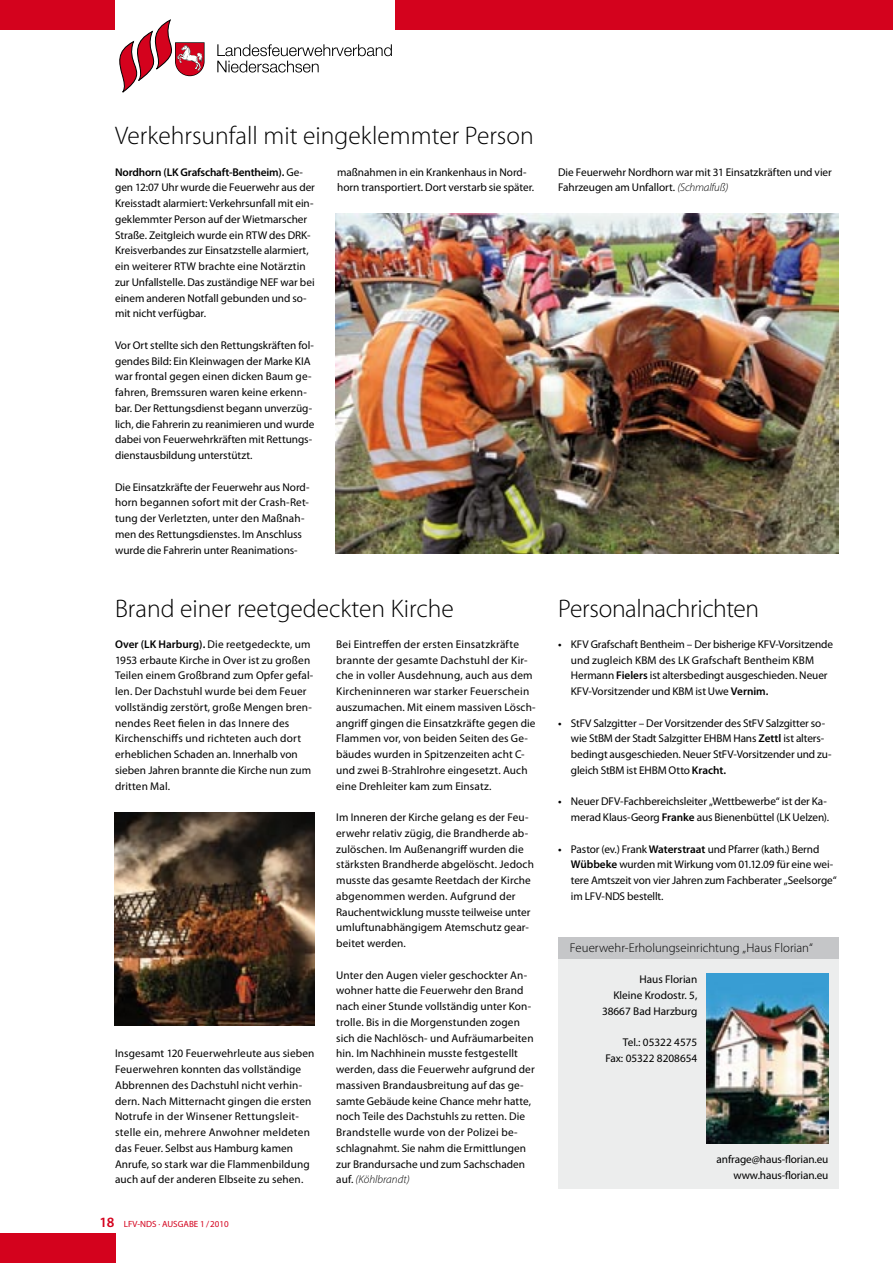
<style>
.page{position:relative;width:893px;height:1263px;background:#fff}
.page>*{position:absolute;margin:0;border:0;box-sizing:border-box;transform-origin:0 0}
.head_kürze{font:300 25.5px "Myriad Pro";color:#000}
.t1{font:600 14.25px "Myriad Pro";color:#d4021d}
.head_kürze-2{font:300 12.75px "Myriad Pro";color:#000}
.Fließtext_7_5_pt_mit{font:11.25px/15.8px "Myriad Pro";letter-spacing:.01em;color:#000}
.Fließtext_7_5_pt_OHN{font:11.25px/15.8px "Myriad Pro";letter-spacing:-.01em;color:#000}
.Fließtext_7_5pt_ohne{font:11.25px/15.8px "Myriad Pro";color:#000;text-align:right}
.t2{font:9px "Myriad Pro";color:#d4021d}
.s1{font-weight:600}
.s2{font-weight:300;font-style:italic}
</style>
<div class="page">
<div style="left:0;top:0;width:115px;height:30px;background:#d4021d"></div>
<div style="left:395px;top:0;width:498px;height:30px;background:#d4021d"></div>
<div style="left:0;top:1233px;width:115px;height:30px;background:#d4021d"></div>
<img style="left:115px;top:813px;width:200px;height:213px">
<img style="left:336px;top:214px;width:502px;height:339px">
<div style="left:558px;top:937px;width:281px;height:252px;background:#eceded"></div>
<div style="left:558px;top:937px;width:281px;height:22px;background:#c5c6c8"></div>
<img style="left:706px;top:973px;width:123px;height:170px">
<svg style="left:119px;top:19px;width:86px;height:74px"></svg>
<svg style="left:217px;top:44px;width:175px;height:29px"></svg>
<p class="head_kürze" style="left:115px;top:122px;width:420px">Verkehrsunfall mit eingeklemmter Person</p>
<p class="Fließtext_7_5_pt_mit" style="left:115px;top:164px;width:201px"><span class="s1">Nordhorn (LK Grafschaft-Bentheim).</span> Ge&shy;gen 12:07 Uhr wurde die Feuerwehr aus der Kreisstadt alarmiert: Verkehrsunfall mit ein&shy;geklemmter Person auf der Wietmarscher Straße. Zeitgleich wurde ein RTW des DRK-Kreisverbandes zur Einsatzstelle alarmiert, ein weiterer RTW brachte eine Notärztin zur Unfallstelle. Das zuständige NEF war bei einem anderen Notfall gebunden und so&shy;mit nicht verfügbar.</p>
<p class="Fließtext_7_5_pt_mit" style="left:115px;top:337px;width:201px">Vor Ort stellte sich den Rettungskräften fol&shy;gendes Bild: Ein Kleinwagen der Marke KIA war frontal gegen einen dicken Baum ge&shy;fahren, Bremssuren waren keine erkenn&shy;bar. Der Rettungsdienst begann unverzüg&shy;lich, die Fahrerin zu reanimieren und wurde dabei von Feuerwehrkräften mit Rettungs&shy;dienstausbildung unterstützt.</p>
<p class="Fließtext_7_5_pt_mit" style="left:115px;top:479px;width:196px">Die Einsatzkräfte der Feuerwehr aus Nord&shy;horn begannen sofort mit der Crash-Ret&shy;tung der Verletzten, unter den Maßnah&shy;men des Rettungsdienstes. Im Anschluss wurde die Fahrerin unter Reanimations-</p>
<p class="Fließtext_7_5_pt_mit" style="left:337px;top:164px;width:198px">maßnahmen in ein Krankenhaus in Nord&shy;horn transportiert. Dort verstarb sie später.</p>
<p class="Fließtext_7_5_pt_mit" style="left:558px;top:164px;width:275px">Die Feuerwehr Nordhorn war mit 31 Einsatzkräften und vier<br>Fahrzeugen am Unfallort. <span class="s2">(Schmalfuß)</span></p>
<p class="head_kürze" style="left:115px;top:594px;width:340px">Brand einer reetgedeckten Kirche</p>
<p class="Fließtext_7_5_pt_mit" style="left:115px;top:636px;width:200px"><span class="s1">Over (LK Harburg).</span> Die reetgedeckte, um 1953 erbaute Kirche in Over ist zu großen Teilen einem Großbrand zum Opfer gefal&shy;len. Der Dachstuhl wurde bei dem Feuer vollständig zerstört, große Mengen bren&shy;nendes Reet fielen in das Innere des Kirchenschiffs und richteten auch dort erheblichen Schaden an. Innerhalb von sieben Jahren brannte die Kirche nun zum dritten Mal.</p>
<p class="Fließtext_7_5_pt_mit" style="left:115px;top:1046px;width:201px">Insgesamt 120 Feuerwehrleute aus sieben Feuerwehren konnten das vollständige Abbrennen des Dachstuhl nicht verhin&shy;dern. Nach Mitternacht gingen die ersten Notrufe in der Winsener Rettungsleit&shy;stelle ein, mehrere Anwohner meldeten das Feuer. Selbst aus Hamburg kamen Anrufe, so stark war die Flammenbildung auch auf der anderen Elbseite zu sehen.</p>
<p class="t1" style="left:99px;top:1213px;width:17px">18</p>
<p class="t2" style="left:124px;top:1219px;width:106px">LFV-NDS · AUSGABE 1/2010</p>
<p class="Fließtext_7_5_pt_mit" style="left:336px;top:636px;width:201px">Bei Eintreffen der ersten Einsatzkräfte brannte der gesamte Dachstuhl der Kir&shy;che in voller Ausdehnung, auch aus dem Kircheninneren war starker Feuerschein auszumachen. Mit einem massiven Lösch&shy;angriff gingen die Einsatzkräfte gegen die Flammen vor, von beiden Seiten des Ge&shy;bäudes wurden in Spitzenzeiten acht C&shy;und zwei B-Strahlrohre eingesetzt. Auch eine Drehleiter kam zum Einsatz.</p>
<p class="Fließtext_7_5_pt_mit" style="left:336px;top:810px;width:199px">Im Inneren der Kirche gelang es der Feu&shy;erwehr relativ zügig, die Brandherde ab&shy;zulöschen. Im Außenangriff wurden die stärksten Brandherde abgelöscht. Jedoch musste das gesamte Reetdach der Kirche abgenommen werden. Aufgrund der Rauchentwicklung musste teilweise unter umluftunabhängigem Atemschutz gear&shy;beitet werden.</p>
<p class="Fließtext_7_5_pt_mit" style="left:336px;top:967px;width:200px">Unter den Augen vieler geschockter An&shy;wohner hatte die Feuerwehr den Brand nach einer Stunde vollständig unter Kon&shy;trolle. Bis in die Morgenstunden zogen sich die Nachlösch- und Aufräumarbeiten hin. Im Nachhinein musste festgestellt werden, dass die Feuerwehr aufgrund der massiven Brandausbreitung auf das ge&shy;samte Gebäude keine Chance mehr hatte, noch Teile des Dachstuhls zu retten. Die Brandstelle wurde von der Polizei be&shy;schlagnahmt. Sie nahm die Ermittlungen zur Brandursache und zum Sachschaden auf. <span class="s2">(Köhlbrandt)</span></p>
<p class="head_kürze" style="left:558px;top:594px;width:202px">Personalnachrichten</p>
<p class="Fließtext_7_5_pt_OHN" style="left:571px;top:636px;width:264px;text-indent:-13px"><span class="s1">•</span> KFV Grafschaft Bentheim – Der bisherige KFV-Vorsitzende und zugleich KBM des LK Grafschaft Bentheim KBM Hermann <span class="s1">Fielers</span> ist altersbedingt ausgeschieden. Neuer KFV-Vorsitzender und KBM ist Uwe <span class="s1">Vernim.</span></p>
<p class="Fließtext_7_5_pt_OHN" style="left:571px;top:715px;width:262px;text-indent:-13px"><span class="s1">•</span> StFV Salzgitter – Der Vorsitzender des StFV Salzgitter so&shy;wie StBM der Stadt Salzgitter EHBM Hans <span class="s1">Zettl</span> ist alters&shy;bedingt ausgeschieden. Neuer StFV-Vorsitzender und zu&shy;gleich StBM ist EHBM Otto <span class="s1">Kracht.</span></p>
<p class="Fließtext_7_5_pt_OHN" style="left:558px;top:794px;width:273px;text-align:right"><span class="s1">•</span> Neuer DFV-Fachbereichsleiter „Wettbewerbe“ ist der Ka&shy;merad Klaus-Georg <span class="s1">Franke</span> aus Bienenbüttel (LK Uelzen).</p>
<p class="Fließtext_7_5_pt_OHN" style="left:571px;top:841px;width:267px;text-indent:-13px"><span class="s1">•</span> Pastor (ev.) Frank <span class="s1">Waterstraat</span> und Pfarrer (kath.) Bernd <span class="s1">Wübbeke</span> wurden mit Wirkung vom 01.12.09 für eine wei&shy;tere Amtszeit von vier Jahren zum Fachberater „Seelsorge“ im LFV-NDS bestellt.</p>
<p class="head_kürze-2" style="left:570px;top:940px;width:244px">Feuerwehr-Erholungseinrichtung „Haus Florian“</p>
<p class="Fließtext_7_5pt_ohne" style="left:639px;top:972px;width:59px">Haus Florian</p>
<p class="Fließtext_7_5pt_ohne" style="left:613px;top:987px;width:85px">Kleine Krodostr. 5,</p>
<p class="Fließtext_7_5pt_ohne" style="left:602px;top:1003px;width:97px">38667 Bad Harzburg</p>
<p class="Fließtext_7_5pt_ohne" style="left:623px;top:1035px;width:76px">Tel.: 05322 4575</p>
<p class="Fließtext_7_5pt_ohne" style="left:605px;top:1050px;width:93px">Fax: 05322 8208654</p>
<p class="Fließtext_7_5pt_ohne" style="left:717px;top:1151px;width:113px">anfrage@haus-florian.eu www.haus-florian.eu</p>
</div>
